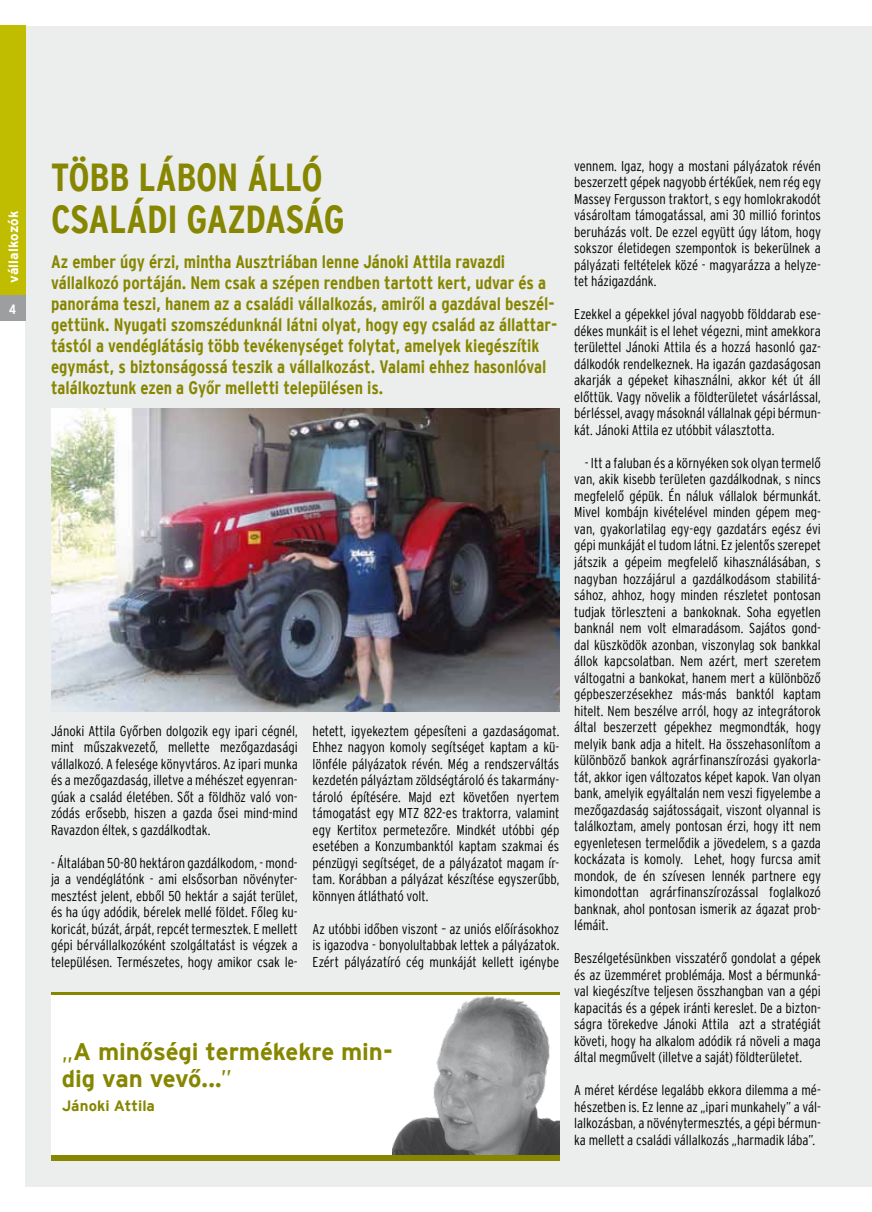
<style>
.page{position:relative;width:872px;height:1212px;background:#fff}
.page>*{position:absolute;margin:0;border:0;box-sizing:border-box;transform-origin:0 0}
.t1{font:39px/42px "Interstate Bold Condensed HU";letter-spacing:-.005em;color:#868600}
.t2{font:24px/26.2px "Interstate Bold HU";letter-spacing:-.005em;color:#868600}
.t3{font:18px/21px "Interstate Bold Condensed HU";letter-spacing:-.005em;color:#868600}
.t4{font:15px "Interstate Bold HU";color:#868600}
.t5{font:14.25px/16.5px "Interstate Light Condensed HU";letter-spacing:-.005em;color:#000;text-align:justify}
.t6{font:13.5px "Interstate Bold HU";letter-spacing:.005em;color:#fff}
.t7{font:13.5px "Interstate Bold Condensed HU";color:#fff}
.s1{font-family:"Interstate Light HU"}
</style>
<div class="page">
<div style="left:26px;top:26px;width:846px;height:1160px;background:#eceded"></div>
<div style="left:0;top:26px;width:26px;height:270px;background:#c0bd00"></div>
<div style="left:0;top:296px;width:26px;height:25px;background:#9c9e9f"></div>
<div style="left:51px;top:994px;width:508px;height:167px;background:#fff"></div>
<img style="left:392px;top:995px;width:167px;height:160px">
<div style="left:51px;top:1155px;width:508px;height:6px;background:#868600"></div>
<hr style="left:51px;top:992px;width:508px;height:3px;background:#868600">
<img style="left:51px;top:409px;width:508px;height:303px">
<p class="t6" style="left:6px;top:283px;width:73px;rotate:-90deg">vállalkozók</p>
<p class="t7" style="left:9px;top:301px;width:8px">4</p>
<h1 class="t1" style="left:51px;top:156px;width:273px">Több lábon álló csal</h1>
<h1 class="t1" style="left:126px;top:198px;width:220px">ádi gaz daság</h1>
<p class="t3" style="left:51px;top:251px;width:508px">Az ember úgy érzi, mintha Ausztriában lenne Jánoki Attila ravazdi vállalkozó portáján. Nem csak a szépen rendben tartott kert, udvar és a panoráma teszi, hanem az a családi vállalkozás, amiről a gazdával beszél&shy;gettünk. Nyugati szomszédunknál látni olyat, hogy egy család az állattar&shy;tástól a vendéglátásig több tevékenységet folytat, amelyek kiegészítik egymást, s biztonságossá teszik a vállalkozást. Valami ehhez hasonlóval találkoztunk ezen a Győr melletti településen is.</p>
<p class="t5" style="left:51px;top:722px;width:248px">Jánoki Attila Győrben dolgozik egy ipari cégnél, mint műszakvezető, mellette mezőgazdasági vállalkozó. A felesége könyvtáros. Az ipari munka és a mezőgazdaság, illetve a méhészet egyenran&shy;gúak a család életében. Sőt a földhöz való von&shy;zódás erősebb, hiszen a gazda ősei mind-mind Ravazdon éltek, s gazdálkodtak.</p>
<p class="t5" style="left:51px;top:854px;width:248px">- Általában 50-80 hektáron gazdálkodom, - mond&shy;ja a vendéglátónk - ami elsősorban növényter&shy;mesztést jelent, ebből 50 hektár a saját terület, és ha úgy adódik, bérelek mellé földet. Főleg ku&shy;koricát, búzát, árpát, repcét termesztek. E mellett gépi bérvállalkozóként szolgáltatást is végzek a településen. Természetes, hogy amikor csak le-</p>
<p class="t5" style="left:313px;top:722px;width:248px">hetett, igyekeztem gépesíteni a gazdaságomat.<br>Ehhez nagyon komoly segítséget kaptam a kü&shy;lönféle pályázatok révén. Még a rendszerváltás kezdetén pályáztam zöldségtároló és takarmány&shy;tároló építésére. Majd ezt követően nyertem támogatást egy MTZ 822-es traktorra, valamint egy Kertitox permetezőre. Mindkét utóbbi gép esetében a Konzumbanktól kaptam szakmai és pénzügyi segítséget, de a pályázatot magam ír&shy;tam. Korábban a pályázat készítése egyszerűbb, könnyen átlátható volt.</p>
<p class="t5" style="left:313px;top:920px;width:248px">Az utóbbi időben viszont – az uniós előírásokhoz is igazodva - bonyolultabbak lettek a pályázatok.<br>Ezért pályázatíró cég munkáját kellett igénybe</p>
<h2 class="t2" style="left:62px;top:1038px;width:333px"><span class="s1">„</span>A minőségi termékekre min&shy;dig van vevő...<span class="s1">”</span></h2>
<p class="t4" style="left:62px;top:1097px;width:95px">Jánoki Attila</p>
<p class="t5" style="left:574px;top:157px;width:248px">vennem. Igaz, hogy a mostani pályázatok révén beszerzett gépek nagyobb értékűek, nem rég egy Massey Fergusson traktort, s egy homlokrakodót vásároltam támogatással, ami 30 millió forintos beruházás volt. De ezzel együtt úgy látom, hogy sokszor életidegen szempontok is bekerülnek a pályázati feltételek közé - magyarázza a helyze&shy;tet házigazdánk.</p>
<p class="t5" style="left:574px;top:306px;width:248px">Ezekkel a gépekkel jóval nagyobb földdarab ese&shy;dékes munkáit is el lehet végezni, mint amekkora területtel Jánoki Attila és a hozzá hasonló gaz&shy;dálkodók rendelkeznek. Ha igazán gazdaságosan akarják a gépeket kihasználni, akkor két út áll előttük. Vagy növelik a földterületet vásárlással, bérléssel, avagy másoknál vállalnak gépi bérmun&shy;kát. Jánoki Attila ez utóbbit választotta.</p>
<p class="t5" style="left:574px;top:455px;width:248px;text-indent:10px">- Itt a faluban és a környéken sok olyan termelő van, akik kisebb területen gazdálkodnak, s nincs megfelelő gépük. Én náluk vállalok bérmunkát.<br>Mivel kombájn kivételével minden gépem meg&shy;van, gyakorlatilag egy-egy gazdatárs egész évi gépi munkáját el tudom látni. Ez jelentős szerepet játszik a gépeim megfelelő kihasználásában, s nagyban hozzájárul a gazdálkodásom stabilitá&shy;sához, ahhoz, hogy minden részletet pontosan tudjak törleszteni a bankoknak. Soha egyetlen banknál nem volt elmaradásom. Sajátos gond&shy;dal küszködök azonban, viszonylag sok bankkal állok kapcsolatban. Nem azért, mert szeretem váltogatni a bankokat, hanem mert a különböző gépbeszerzésekhez más-más banktól kaptam hitelt. Nem beszélve arról, hogy az integrátorok által beszerzett gépekhez megmondták, hogy melyik bank adja a hitelt. Ha összehasonlítom a különböző bankok agrárfinanszírozási gyakorla&shy;tát, akkor igen változatos képet kapok. Van olyan bank, amelyik egyáltalán nem veszi figyelembe a mezőgazdaság sajátosságait, viszont olyannal is találkoztam, amely pontosan érzi, hogy itt nem egyenletesen termelődik a jövedelem, s a gazda kockázata is komoly. Lehet, hogy furcsa amit mondok, de én szívesen lennék partnere egy kimondottan agrárfinanszírozással foglalkozó banknak, ahol pontosan ismerik az ágazat prob&shy;lémáit.</p>
<p class="t5" style="left:574px;top:950px;width:248px">Beszélgetésünkben visszatérő gondolat a gépek és az üzemméret problémája. Most a bérmunká&shy;val kiegészítve teljesen összhangban van a gépi kapacitás és a gépek iránti kereslet. De a bizton&shy;ságra törekedve Jánoki Attila azt a stratégiát követi, hogy ha alkalom adódik rá növeli a maga által megművelt (illetve a saját) földterületet.</p>
<p class="t5" style="left:574px;top:1082px;width:248px">A méret kérdése legalább ekkora dilemma a mé&shy;hészetben is. Ez lenne az „ipari munkahely” a vál&shy;lalkozásban, a növénytermesztés, a gépi bérmun&shy;ka mellett a családi vállalkozás „harmadik lába”.</p>
</div>
